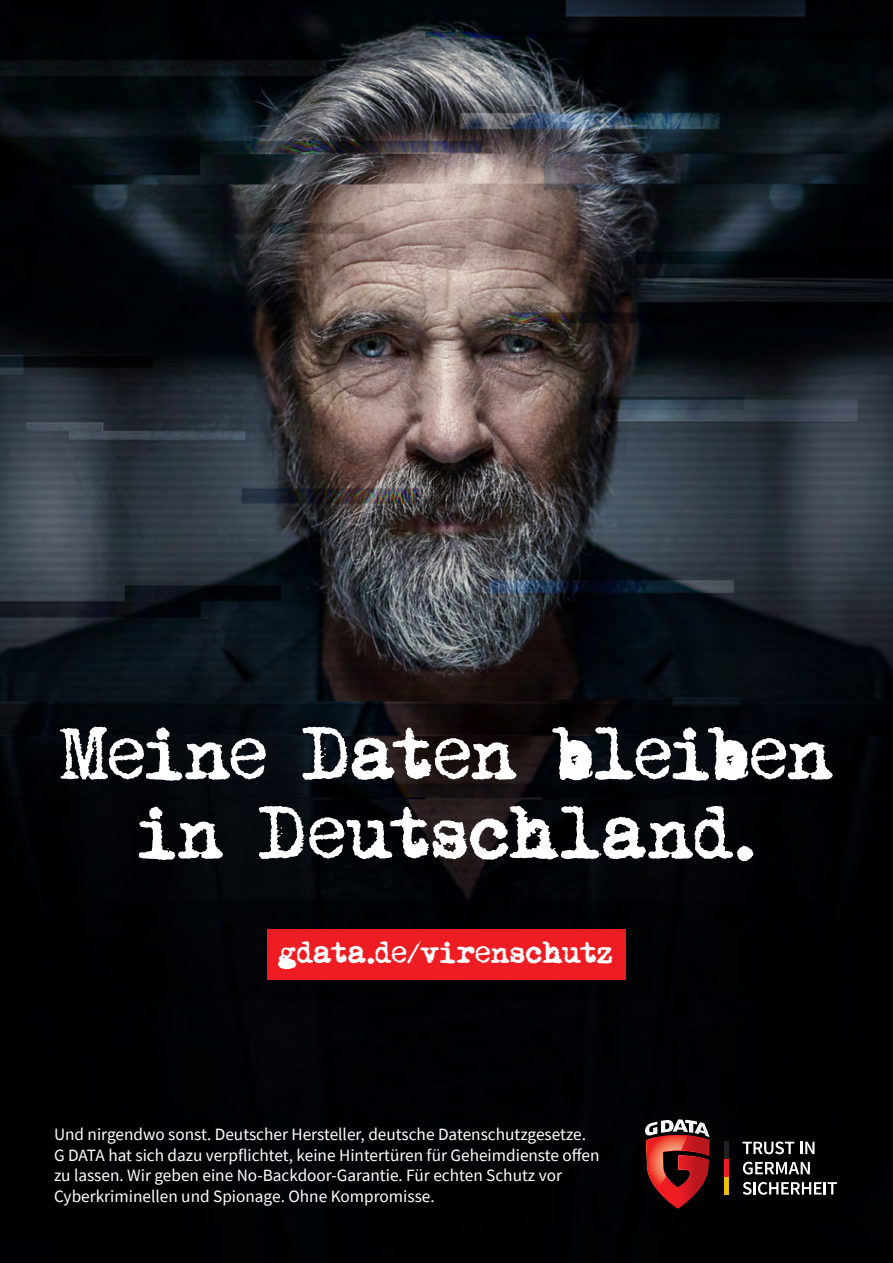
<style>
.page{position:relative;width:893px;height:1263px;background:#fff}
.page>*{position:absolute;margin:0;border:0;box-sizing:border-box;transform-origin:0 0}
.t1{font:66px/79.2px "Moms Typewriter";letter-spacing:-.03em;color:#fff;text-align:center}
.t2{font:27px "Moms Typewriter";letter-spacing:-.015em;color:#fff}
.t3{font:17.25px/20.7px "Source Sans Pro";color:#fff}
</style>
<div class="page">
<img style="left:0;top:0;width:893px;height:1263px">
<div style="left:267px;top:929px;width:359px;height:50px;background:#ee1d23"></div>
<svg style="left:742px;top:1141px;width:52px;height:13px"></svg>
<svg style="left:800px;top:1142px;width:14px;height:12px"></svg>
<svg style="left:743px;top:1162px;width:67px;height:12px"></svg>
<svg style="left:743px;top:1182px;width:94px;height:13px"></svg>
<svg style="left:645px;top:1119px;width:65px;height:90px;background:#832d2c"></svg>
<div style="left:724px;top:1141px;width:5px;height:18px;background:#231f20"></div>
<div style="left:724px;top:1159px;width:5px;height:18px;background:#ee1d23"></div>
<div style="left:724px;top:1177px;width:5px;height:18px;background:#e9c005"></div>
<h1 class="t1" style="left:59px;top:716px;width:777px">Meine Daten bleiben in Deutschland.</h1>
<h2 class="t2" style="left:278px;top:937px;width:337px">gdata.de/virenschutz</h2>
<p class="t3" style="left:54px;top:1125px;width:547px">Und nirgendwo sonst. Deutscher Hersteller, deutsche Datenschutzgesetze.<br>G DATA hat sich dazu verpflichtet, keine Hintertüren für Geheimdienste offen zu lassen. Wir geben eine No-Backdoor-Garantie. Für echten Schutz vor Cyberkriminellen und Spionage. Ohne Kompromisse.</p>
</div>
